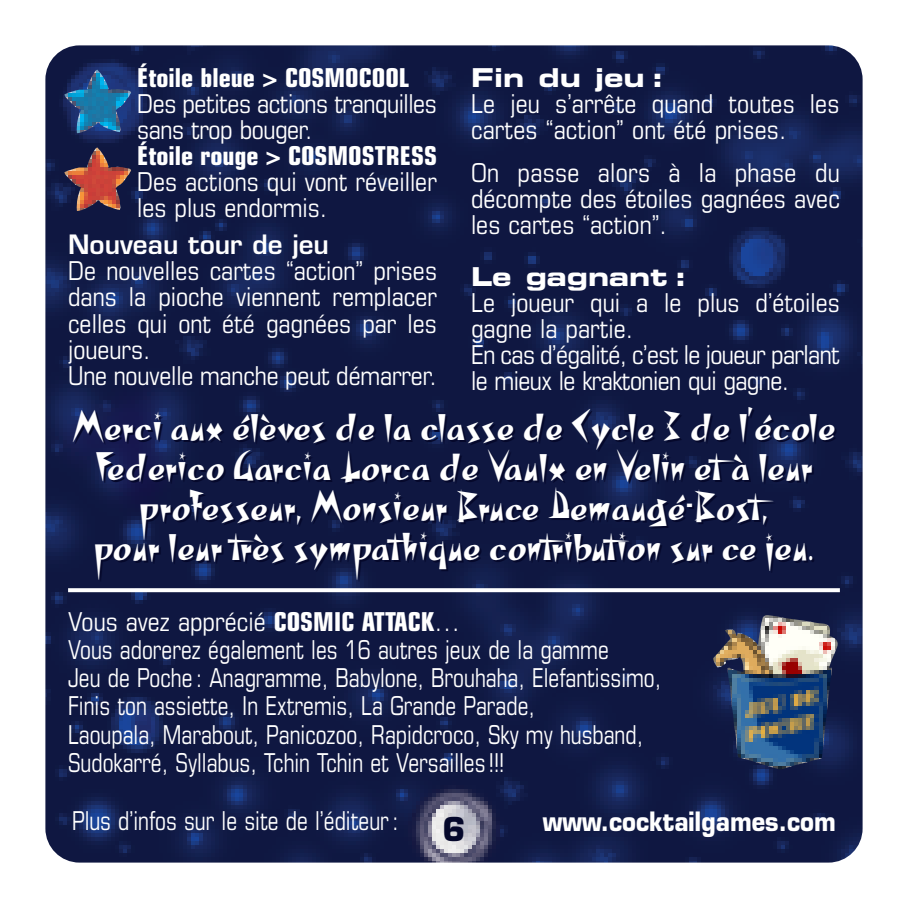
<style>
.page{position:relative;width:908px;height:908px;background:#fff}
.page>*{position:absolute;margin:0;border:0;box-sizing:border-box;transform-origin:0 0}
.t1{font:44px/40px "Space Patrol";letter-spacing:.045em;color:#fff;text-align:center;scale:.7 1}
.t2{font:700 32px "Eurostile";color:#05082b}
.t3{font:condensed 26px/26px "Eurostile";color:#fff}
.t4{font:condensed 26px/26px "Eurostile";letter-spacing:-.02em;color:#fff}
.t5{font:700 condensed 26px "Eurostile";color:#fff}
.t6{font:condensed 26px "Eurostile";color:#fff;scale:.9 1}
.t7{font:700 26px "Eurostile";color:#fff;scale:.9 1}
.t8{font:26px "Eurostile Bold Extended Two";color:#fff}
.t9{font:600 26px "Eurostile";color:#fff}
.s1{font-weight:700}
</style>
<div class="page">
<img style="left:45px;top:45px;width:817px;height:817px;border-radius:34px">
<svg style="left:68px;top:588px;width:771px;height:4px"></svg>
<img style="left:713px;top:614px;width:124px;height:155px">
<img style="left:64px;top:70px;width:67px;height:63px">
<img style="left:64px;top:147px;width:67px;height:64px">
<p class="t5" style="left:137px;top:68px;width:273px">Étoile bleue &gt; COSMOCOOL</p>
<p class="t3" style="left:137px;top:93px;width:301px">Des petites actions tranquilles sans trop bouger.</p>
<p class="t5" style="left:137px;top:146px;width:301px">Étoile rouge &gt; COSMOSTRESS</p>
<p class="t3" style="left:137px;top:171px;width:301px">Des actions qui vont réveiller les plus endormis.</p>
<p class="t9" style="left:68px;top:235px;width:262px">Nouveau tour de jeu</p>
<p class="t3" style="left:68px;top:260px;width:370px">De nouvelles cartes “action” prises dans la pioche viennent remplacer celles qui ont été gagnées par les joueurs.<br>Une nouvelle manche peut démarrer.</p>
<p class="t8" style="left:471px;top:68px;width:194px">Fin du jeu :</p>
<p class="t3" style="left:471px;top:93px;width:370px">Le jeu s’arrête quand toutes les cartes “action” ont été prises.</p>
<p class="t3" style="left:471px;top:162px;width:370px;text-align:justify">On passe alors à la phase du décompte des étoiles gagnées avec les cartes “action”.</p>
<p class="t8" style="left:471px;top:267px;width:217px">Le gagnant :</p>
<p class="t4" style="left:471px;top:292px;width:370px">Le joueur qui a le plus d’étoiles gagne la partie.<br>En cas d’égalité, c’est le joueur parlant le mieux le kraktonien qui gagne.</p>
<h1 class="t1" style="left:73px;top:408px;width:1089px">Merci aux élèves de la classe de Cycle 3 de l’école Federico Garcia Lorca de Vaulx en Velin et à leur professeur, Monsieur Bruce Demaugé-Bost,<br>pour leur très sympathique contribution sur ce jeu.</h1>
<p class="t3" style="left:68px;top:610px;width:594px;line-height:28px">Vous avez apprécié <span class="s1">COSMIC ATTACK</span>…<br>Vous adorerez également les 16 autres jeux de la gamme<br>Jeu de Poche : Anagramme, Babylone, Brouhaha, Elefantissimo, Finis ton assiette, In Extremis, La Grande Parade,<br>Laoupala, Marabout, Panicozoo, Rapidcroco, Sky my husband, Sudokarré, Syllabus, Tchin Tchin et Versailles !!!</p>
<p class="t6" style="left:72px;top:810px;width:364px">Plus d’infos sur le site de l’éditeur :</p>
<p class="t7" style="left:542px;top:810px;width:327px">www.cocktailgames.com</p>
<p class="t2" style="left:442px;top:816px;width:25px">6</p>
</div>
